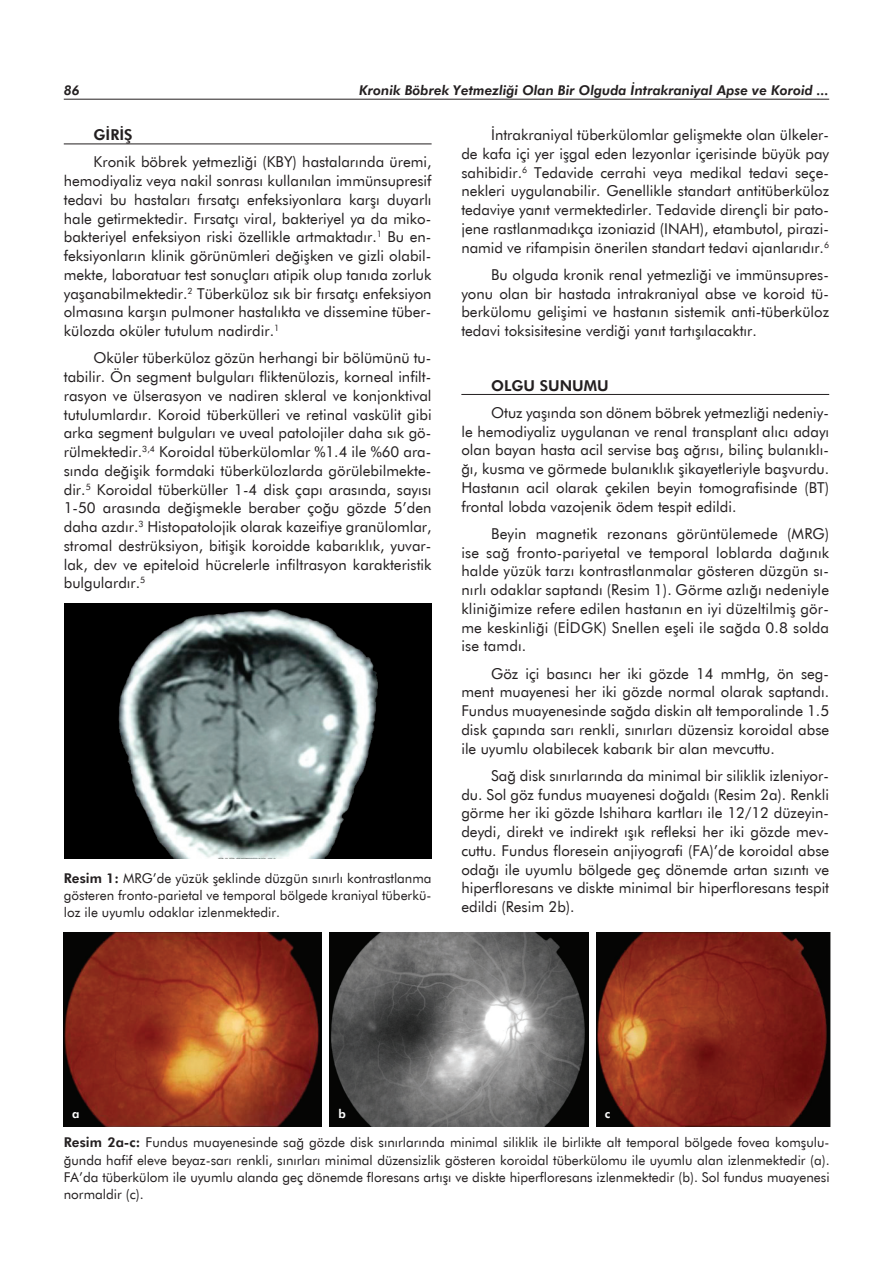
<style>
.page{position:relative;width:893px;height:1263px;background:#fff}
.page>*{position:absolute;margin:0;border:0;box-sizing:border-box;transform-origin:0 0}
.t1{font:15px/18.8px "Futura BT";color:#231f20;text-align:justify}
.başlık{font:800 15px "Futura BT";color:#231f20}
.t2{font:13.5px/17.2px "Futura BT";color:#231f20;text-align:justify}
.t3{font:italic 800 13.5px "Futura BT";color:#231f20}
.dipnotlar{font:800 12px "Futura BT";color:#fff}
.s1{font-weight:800}
</style>
<div class="page">
<hr style="left:64px;top:99px;width:765px;height:1px;background:#231f20">
<hr style="left:64px;top:144px;width:368px;height:1px;background:#231f20">
<hr style="left:461px;top:394px;width:368px;height:1px;background:#231f20">
<img style="left:63px;top:933px;width:258px;height:193px">
<img style="left:329px;top:933px;width:259px;height:193px">
<img style="left:596px;top:933px;width:234px;height:193px">
<div style="left:64px;top:604px;width:368px;height:255px;background:#000"></div>
<img style="left:118px;top:609px;width:260px;height:249px">
<p class="t3" style="left:64px;top:82px;width:18px">86</p>
<p class="t3" style="left:359px;top:82px;width:471px">Kronik Böbrek Yetmezliği Olan Bir Olguda İntrakraniyal Apse ve Koroid ...</p>
<p class="başlık" style="left:94px;top:126px;width:41px">GİRİŞ</p>
<p class="t1" style="left:64px;top:152px;width:369px;text-indent:30px">Kronik böbrek yetmezliği (KBY) hastalarında üremi, hemodiyaliz veya nakil sonrası kullanılan immünsupresif tedavi bu hastaları fırsatçı enfeksiyonlara karşı duyarlı hale getirmektedir. Fırsatçı viral, bakteriyel ya da miko&shy;bakteriyel enfeksiyon riski özellikle artmaktadır.<sup>1</sup> Bu en&shy;feksiyonların klinik görünümleri değişken ve gizli olabil&shy;mekte, laboratuar test sonuçları atipik olup tanıda zorluk yaşanabilmektedir.<sup>2</sup> Tüberküloz sık bir fırsatçı enfeksiyon olmasına karşın pulmoner hastalıkta ve dissemine tüber&shy;külozda oküler tutulum nadirdir.<sup>1</sup></p>
<p class="t1" style="left:64px;top:348px;width:369px;text-indent:30px">Oküler tüberküloz gözün herhangi bir bölümünü tu&shy;tabilir. Ön segment bulguları fliktenülozis, korneal infilt&shy;rasyon ve ülserasyon ve nadiren skleral ve konjonktival tutulumlardır. Koroid tüberkülleri ve retinal vaskülit gibi arka segment bulguları ve uveal patolojiler daha sık gö&shy;rülmektedir.<sup>3,4</sup> Koroidal tüberkülomlar %1.4 ile %60 ara&shy;sında değişik formdaki tüberkülozlarda görülebilmekte&shy;dir.<sup>5</sup> Koroidal tüberküller 1-4 disk çapı arasında, sayısı 1-50 arasında değişmekle beraber çoğu gözde 5’den daha azdır.<sup>3</sup> Histopatolojik olarak kazeifiye granülomlar, stromal destrüksiyon, bitişik koroidde kabarıklık, yuvar&shy;lak, dev ve epiteloid hücrelerle infiltrasyon karakteristik bulgulardır.<sup>5</sup></p>
<p class="t1" style="left:461px;top:125px;width:369px;text-indent:30px">İntrakraniyal tüberkülomlar gelişmekte olan ülkeler&shy;de kafa içi yer işgal eden lezyonlar içerisinde büyük pay sahibidir.<sup>6</sup> Tedavide cerrahi veya medikal tedavi seçe&shy;nekleri uygulanabilir. Genellikle standart antitüberküloz tedaviye yanıt vermektedirler. Tedavide dirençli bir pato&shy;jene rastlanmadıkça izoniazid (INAH), etambutol, pirazi&shy;namid ve rifampisin önerilen standart tedavi ajanlarıdır.<sup>6</sup></p>
<p class="t1" style="left:461px;top:265px;width:369px;text-indent:30px">Bu olguda kronik renal yetmezliği ve immünsupres&shy;yonu olan bir hastada intrakraniyal abse ve koroid tü&shy;berkülomu gelişimi ve hastanın sistemik anti-tüberküloz tedavi toksisitesine verdiği yanıt tartışılacaktır.</p>
<p class="başlık" style="left:491px;top:376px;width:119px">OLGU SUNUMU</p>
<p class="t1" style="left:461px;top:403px;width:369px;text-indent:30px">Otuz yaşında son dönem böbrek yetmezliği nedeniy&shy;le hemodiyaliz uygulanan ve renal transplant alıcı adayı olan bayan hasta acil servise baş ağrısı, bilinç bulanıklı&shy;ğı, kusma ve görmede bulanıklık şikayetleriyle başvurdu.<br>Hastanın acil olarak çekilen beyin tomografisinde (BT) frontal lobda vazojenik ödem tespit edildi.</p>
<p class="t1" style="left:461px;top:524px;width:369px;text-indent:30px">Beyin magnetik rezonans görüntülemede (MRG) ise sağ fronto-pariyetal ve temporal loblarda dağınık halde yüzük tarzı kontrastlanmalar gösteren düzgün sı&shy;nırlı odaklar saptandı (Resim 1). Görme azlığı nedeniyle kliniğimize refere edilen hastanın en iyi düzeltilmiş gör&shy;me keskinliği (EİDGK) Snellen eşeli ile sağda 0.8 solda ise tamdı.</p>
<p class="t1" style="left:461px;top:664px;width:369px;text-indent:30px">Göz içi basıncı her iki gözde 14 mmHg, ön seg&shy;ment muayenesi her iki gözde normal olarak saptandı.<br>Fundus muayenesinde sağda diskin alt temporalinde 1.5 disk çapında sarı renkli, sınırları düzensiz koroidal abse ile uyumlu olabilecek kabarık bir alan mevcuttu.</p>
<p class="t1" style="left:461px;top:766px;width:369px;text-indent:30px">Sağ disk sınırlarında da minimal bir siliklik izleniyor&shy;du. Sol göz fundus muayenesi doğaldı (Resim 2a). Renkli görme her iki gözde Ishihara kartları ile 12/12 düzeyin&shy;deydi, direkt ve indirekt ışık refleksi her iki gözde mev&shy;cuttu. Fundus floresein anjiyografi (FA)’de koroidal abse odağı ile uyumlu bölgede geç dönemde artan sızıntı ve hiperfloresans ve diskte minimal bir hiperfloresans tespit edildi (Resim 2b).</p>
<p class="t2" style="left:64px;top:869px;width:369px"><span class="s1">Resim 1:</span> MRG’de yüzük şeklinde düzgün sınırlı kontrastlanma gösteren fronto-parietal ve temporal bölgede kraniyal tüberkü&shy;loz ile uyumlu odaklar izlenmektedir.</p>
<p class="dipnotlar" style="left:72px;top:1106px;width:9px">a</p>
<p class="dipnotlar" style="left:338px;top:1106px;width:9px">b</p>
<p class="dipnotlar" style="left:605px;top:1106px;width:7px">c</p>
<p class="t2" style="left:64px;top:1134px;width:767px"><span class="s1">Resim 2a-c:</span> Fundus muayenesinde sağ gözde disk sınırlarında minimal siliklik ile birlikte alt temporal bölgede fovea komşulu&shy;ğunda hafif eleve beyaz-sarı renkli, sınırları minimal düzensizlik gösteren koroidal tüberkülomu ile uyumlu alan izlenmektedir (a).<br>FA’da tüberkülom ile uyumlu alanda geç dönemde floresans artışı ve diskte hiperfloresans izlenmektedir (b). Sol fundus muayenesi normaldir (c).</p>
</div>
